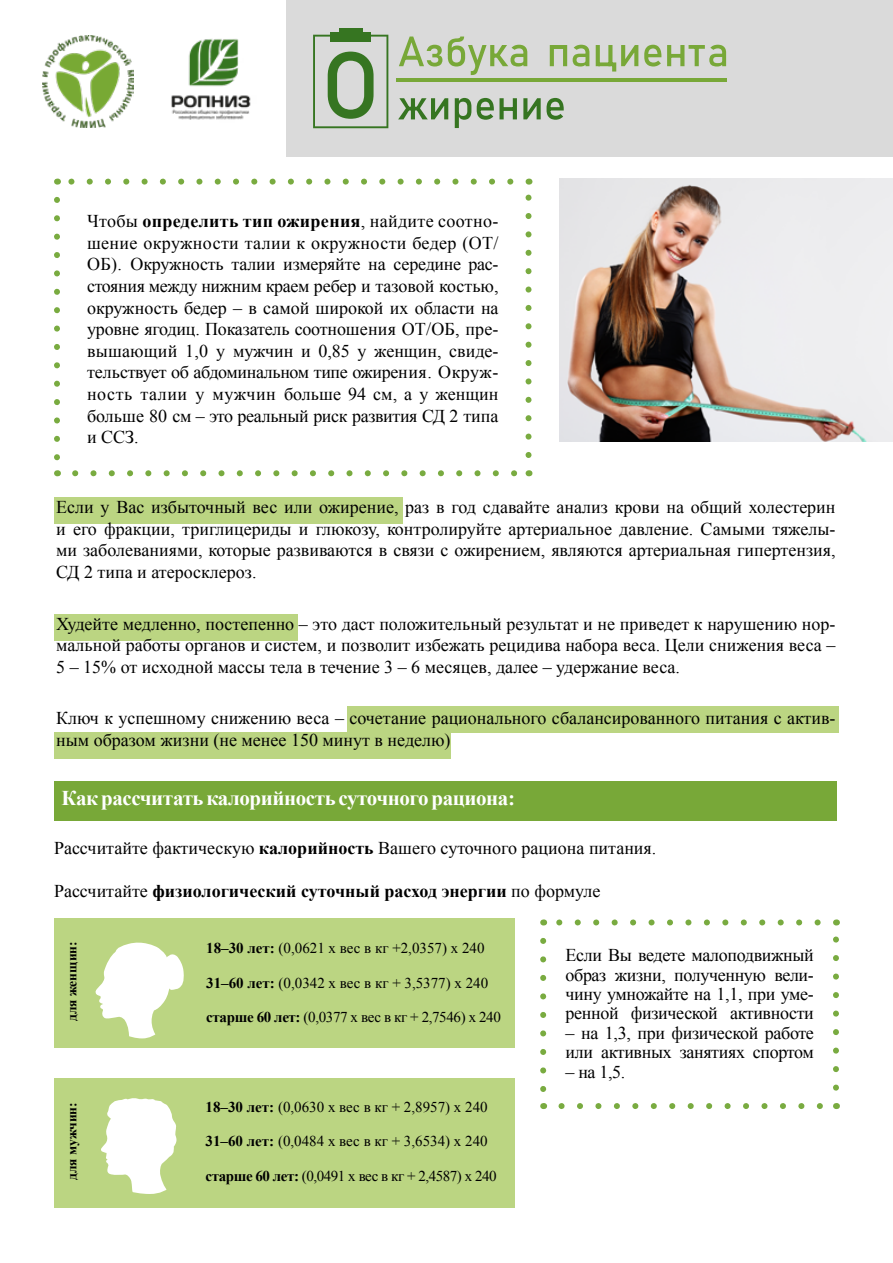
<style>
.page{position:relative;width:893px;height:1263px;background:#fff}
.page>*{position:absolute;margin:0;border:0;box-sizing:border-box;transform-origin:0 0}
.t1{font:700 21px "Times New Roman";letter-spacing:-.02em;color:#fff}
.t2{font:18px/21.6px "Times New Roman";color:#000;text-align:justify}
.t3{font:700 18px "Times New Roman";color:#000}
.t4{font:18px/19.4px "Times New Roman";letter-spacing:-.02em;color:#000}
.t5{font:15px "Times New Roman";color:#000}
.t6{font:15px "Times New Roman";letter-spacing:-.025em;color:#000}
.t7{font:15px "Times New Roman";letter-spacing:-.03em;color:#000}
.t8{font:700 13.5px "Times New Roman";color:#000}
.s1{font-weight:700}
.s2{font-weight:400}
</style>
<div class="page">
<div style="left:287px;top:0;width:606px;height:157px;background:#dadada"></div>
<img style="left:43px;top:36px;width:91px;height:91px">
<img style="left:171px;top:39px;width:80px;height:81px">
<svg style="left:399px;top:37px;width:43px;height:30px"></svg>
<svg style="left:448px;top:37px;width:79px;height:38px"></svg>
<svg style="left:550px;top:45px;width:4px;height:21px"></svg>
<hr style="left:552px;top:45px;width:13px;height:4px;background:#78a838">
<hr style="left:563px;top:45px;width:4px;height:21px;background:#78a838">
<svg style="left:573px;top:45px;width:16px;height:22px"></svg>
<svg style="left:596px;top:45px;width:4px;height:21px"></svg>
<svg style="left:598px;top:62px;width:10px;height:4px"></svg>
<svg style="left:608px;top:45px;width:4px;height:21px"></svg>
<svg style="left:612px;top:62px;width:4px;height:10px"></svg>
<svg style="left:621px;top:45px;width:17px;height:21px"></svg>
<svg style="left:644px;top:45px;width:17px;height:22px"></svg>
<svg style="left:667px;top:45px;width:4px;height:21px"></svg>
<svg style="left:670px;top:54px;width:10px;height:4px"></svg>
<svg style="left:680px;top:45px;width:4px;height:21px"></svg>
<svg style="left:689px;top:45px;width:16px;height:4px"></svg>
<svg style="left:695px;top:47px;width:4px;height:19px"></svg>
<svg style="left:709px;top:45px;width:17px;height:22px"></svg>
<div style="left:330px;top:32px;width:41px;height:10px;background:#367521"></div>
<div style="left:339px;top:28px;width:23px;height:5px;background:#367521"></div>
<svg style="left:398px;top:98px;width:50px;height:21px"></svg>
<svg style="left:455px;top:98px;width:16px;height:30px"></svg>
<svg style="left:477px;top:98px;width:17px;height:22px"></svg>
<div style="left:499px;top:98px;width:5px;height:21px;background:#367521"></div>
<svg style="left:504px;top:107px;width:9px;height:4px"></svg>
<hr style="left:513px;top:98px;width:4px;height:21px;background:#367521">
<svg style="left:523px;top:98px;width:18px;height:21px"></svg>
<svg style="left:547px;top:98px;width:17px;height:22px"></svg>
<hr style="left:396px;top:79px;width:331px;height:3px;background:#78a838">
<svg style="left:313px;top:35px;width:75px;height:93px"></svg>
<svg style="left:54px;top:200px;width:6px;height:261px"></svg>
<svg style="left:75px;top:470px;width:442px;height:6px"></svg>
<svg style="left:525px;top:194px;width:6px;height:261px"></svg>
<svg style="left:68px;top:179px;width:442px;height:6px"></svg>
<svg style="left:540px;top:941px;width:6px;height:151px"></svg>
<svg style="left:561px;top:1103px;width:262px;height:6px"></svg>
<svg style="left:833px;top:936px;width:6px;height:152px"></svg>
<svg style="left:556px;top:919px;width:262px;height:6px"></svg>
<div style="left:54px;top:497px;width:348px;height:26px;background:#bbd582"></div>
<div style="left:54px;top:614px;width:244px;height:27px;background:#bbd582"></div>
<div style="left:347px;top:706px;width:492px;height:27px;background:#bbd582"></div>
<div style="left:54px;top:732px;width:396px;height:26px;background:#bbd582"></div>
<img style="left:560px;top:179px;width:333px;height:262px">
<div style="left:54px;top:1078px;width:461px;height:130px;background:#bbd582"></div>
<div style="left:54px;top:918px;width:461px;height:130px;background:#bbd582"></div>
<div style="left:54px;top:781px;width:783px;height:40px;background:#78a838"></div>
<svg style="left:95px;top:942px;width:89px;height:96px"></svg>
<svg style="left:101px;top:1098px;width:76px;height:96px"></svg>
<p class="t2" style="left:87px;top:210px;width:413px">Чтобы <span class="s1">определить тип ожирения</span>, найдите соотно&shy;шение окружности талии к окружности бедер (ОТ/ ОБ). Окружность талии измеряйте на середине рас&shy;стояния между нижним краем ребер и тазовой костью, окружность бедер – в самой широкой их области на уровне ягодиц. Показатель соотношения ОТ/ОБ, пре&shy;вышающий 1,0 у мужчин и 0,85 у женщин, свиде&shy;тельствует об абдоминальном типе ожирения. Окруж&shy;ность талии у мужчин больше 94 см, а у женщин больше 80 см – это реальный риск развития СД 2 типа и ССЗ.</p>
<p class="t2" style="left:56px;top:496px;width:781px">Если у Вас избыточный вес или ожирение, раз в год сдавайте анализ крови на общий холестерин и его фракции, триглицериды и глюкозу, контролируйте артериальное давление. Самыми тяжелы&shy;ми заболеваниями, которые развиваются в связи с ожирением, являются артериальная гипертензия, СД 2 типа и атеросклероз.</p>
<p class="t2" style="left:56px;top:612px;width:781px">Худейте медленно, постепенно – это даст положительный результат и не приведет к нарушению нор&shy;мальной работы органов и систем, и позволит избежать рецидива набора веса. Цели снижения веса – 5 – 15% от исходной массы тела в течение 3 – 6 месяцев, далее – удержание веса.</p>
<p class="t2" style="left:56px;top:707px;width:781px">Ключ к успешному снижению веса – сочетание рационального сбалансированного питания с актив&shy;ным образом жизни (не менее 150 минут в неделю)</p>
<p class="t1" style="left:62px;top:784px;width:455px">Как рассчитать калорийность суточного рациона:</p>
<p class="t2" style="left:54px;top:837px;width:604px">Рассчитайте фактическую <span class="s1">калорийность</span> Вашего суточного рациона питания.</p>
<p class="t3" style="left:54px;top:878px;width:548px"><span class="s2">Рассчитайте</span> физиологический суточный расход энергии <span class="s2">по формуле</span></p>
<p class="t8" style="left:63px;top:1021px;width:81px;rotate:-90deg">для женщин:</p>
<p class="t5" style="left:206px;top:938px;width:280px"><span class="s1">18–30 лет:</span> (0,0621 х вес в кг +2,0357) х 240</p>
<p class="t5" style="left:206px;top:972px;width:284px"><span class="s1">31–60 лет:</span> (0,0342 х вес в кг + 3,5377) х 240</p>
<p class="t6" style="left:206px;top:1007px;width:296px"><span class="s1">старше 60 лет:</span> (0,0377 х вес в кг + 2,7546) х 240</p>
<p class="t8" style="left:63px;top:1180px;width:79px;rotate:-90deg">для мужчин:</p>
<p class="t5" style="left:206px;top:1097px;width:284px"><span class="s1">18–30 лет:</span> (0,0630 х вес в кг + 2,8957) х 240</p>
<p class="t5" style="left:206px;top:1131px;width:284px"><span class="s1">31–60 лет:</span> (0,0484 х вес в кг + 3,6534) х 240</p>
<p class="t7" style="left:206px;top:1166px;width:293px"><span class="s1">старше 60 лет:</span> (0,0491 х вес в кг + 2,4587) х 240</p>
<p class="t2" style="left:566px;top:945px;width:250px;line-height:19.4px">Если Вы ведете малоподвижный образ жизни, полученную вели&shy;чину умножайте на 1,1, при уме&shy;ренной физической активности</p>
<p class="t4" style="left:566px;top:1023px;width:250px">– на 1,3, при физической работе или активных занятиях спортом</p>
<p class="t2" style="left:566px;top:1061px;width:61px">– на 1,5.</p>
</div>
